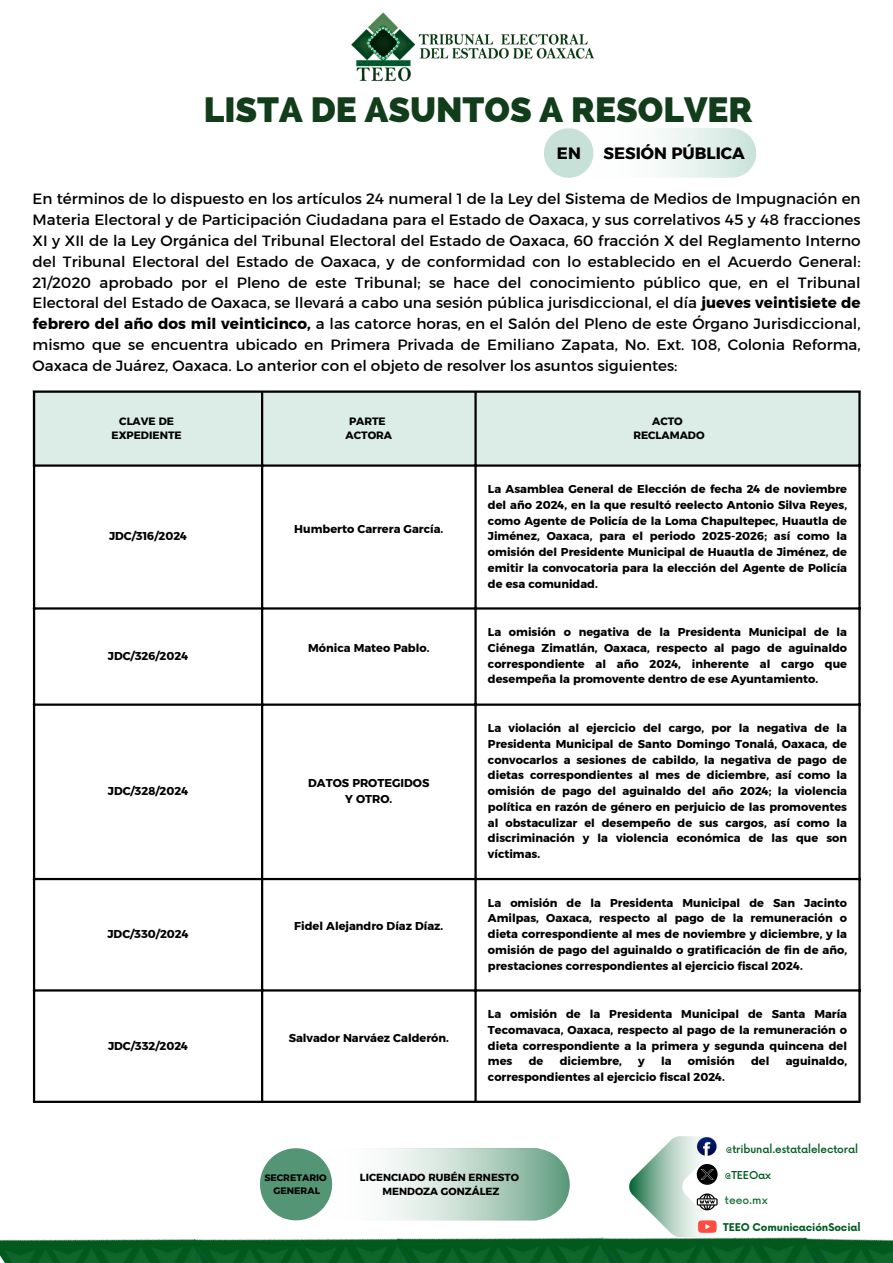
<style>
.page{position:relative;width:893px;height:1263px;background:#fff}
.page>*{position:absolute;margin:0;border:0;box-sizing:border-box;transform-origin:0 0}
.t1{font:800 35.1px "Raleway";color:#123d1a}
.t2{font:16.35px "Kief Montaser Bold";color:#000}
.t3{font:15.15px/20.9px "Kief Montaser Regular";color:#000;text-align:justify}
.t4{font:11.4px/15.8px "Kief Montaser Bold";color:#000;text-align:justify}
.t5{font:500 10.8px "Now";color:#237443}
.t6{font:10.65px "Kief Montaser Bold";color:#000}
.t7{font:500 10.65px "Now";letter-spacing:-.01em;color:#005d21}
.t8{font:700 10.5px "Now";letter-spacing:-.01em;color:#005d21}
.t9{font:10.27px/14px "Kief Montaser Bold";color:#000;text-align:center}
.t10{font:9.38px/12.8px "Kief Montaser Bold";color:#000;text-align:center}
.s1{font-family:"Kief Montaser Bold"}
</style>
<div class="page">
<img style="left:351px;top:12px;width:244px;height:70px">
<img style="left:0;top:1238px;width:194px;height:25px">
<img style="left:194px;top:1220px;width:203px;height:43px">
<img style="left:397px;top:1220px;width:204px;height:43px">
<img style="left:601px;top:1237px;width:204px;height:26px">
<img style="left:809px;top:1040px;width:52px;height:63px">
<img style="left:805px;top:1237px;width:88px;height:26px">
<svg style="left:629px;top:1136px;width:89px;height:101px"></svg>
<svg style="left:544px;top:128px;width:212px;height:50px"></svg>
<svg style="left:260px;top:1148px;width:310px;height:72px"></svg>
<div style="left:33px;top:390px;width:827px;height:75px;background:#dcede7"></div>
<hr style="left:33px;top:393px;width:2px;height:708px;background:#000">
<hr style="left:261px;top:393px;width:2px;height:708px;background:#000">
<hr style="left:474px;top:393px;width:3px;height:708px;background:#000">
<hr style="left:858px;top:393px;width:2px;height:708px;background:#000">
<hr style="left:33px;top:390px;width:827px;height:3px;background:#000">
<hr style="left:33px;top:464px;width:827px;height:3px;background:#000">
<hr style="left:33px;top:607px;width:827px;height:3px;background:#000">
<hr style="left:33px;top:703px;width:827px;height:3px;background:#000">
<hr style="left:33px;top:878px;width:827px;height:2px;background:#000">
<hr style="left:33px;top:989px;width:827px;height:2px;background:#000">
<hr style="left:33px;top:1101px;width:827px;height:2px;background:#000">
<h2 class="t1" style="left:204px;top:89px;width:550px">LISTA DE ASUNTOS A RESOLVER</h2>
<p class="t2" style="left:557px;top:143px;width:25px">EN</p>
<h3 class="t2" style="left:603px;top:143px;width:143px">SESIÓN PÚBLICA</h3>
<p class="t3" style="left:33px;top:188px;width:829px">En términos de lo dispuesto en los artículos 24 numeral 1 de la Ley del Sistema de Medios de Impugnación en Materia Electoral y de Participación Ciudadana para el Estado de Oaxaca, y sus correlativos 45 y 48 fracciones XI y XII de la Ley Orgánica del Tribunal Electoral del Estado de Oaxaca, 60 fracción X del Reglamento Interno del Tribunal Electoral del Estado de Oaxaca, y de conformidad con lo establecido en el Acuerdo General:<br>21/2020 aprobado por el Pleno de este Tribunal; se hace del conocimiento público que, en el Tribunal Electoral del Estado de Oaxaca, se llevará a cabo una sesión pública jurisdiccional, el día <span class="s1">jueves veintisiete de febrero del año dos mil veinticinco,</span> a las catorce horas, en el Salón del Pleno de este Órgano Jurisdiccional, mismo que se encuentra ubicado en Primera Privada de Emiliano Zapata, No. Ext. 108, Colonia Reforma, Oaxaca de Juárez, Oaxaca. Lo anterior con el objeto de resolver los asuntos siguientes:</p>
<p class="t6" style="left:119px;top:414px;width:56px">CLAVE DE</p>
<p class="t6" style="left:112px;top:429px;width:72px">EXPEDIENTE</p>
<p class="t4" style="left:109px;top:528px;width:80px">JDC/316/2024</p>
<p class="t4" style="left:108px;top:648px;width:82px">JDC/326/2024</p>
<p class="t4" style="left:108px;top:783px;width:82px">JDC/328/2024</p>
<p class="t4" style="left:107px;top:926px;width:83px">JDC/330/2024</p>
<p class="t4" style="left:108px;top:1037px;width:82px">JDC/332/2024</p>
<p class="t6" style="left:349px;top:414px;width:38px">PARTE</p>
<p class="t6" style="left:345px;top:429px;width:48px">ACTORA</p>
<p class="t4" style="left:294px;top:520px;width:151px">Humberto Carrera García.</p>
<p class="t4" style="left:308px;top:640px;width:123px">Mónica Mateo Pablo.</p>
<p class="t4" style="left:308px;top:775px;width:123px">DATOS PROTEGIDOS</p>
<p class="t4" style="left:345px;top:791px;width:49px">Y OTRO.</p>
<p class="t4" style="left:294px;top:918px;width:150px">Fidel Alejandro Díaz Díaz.</p>
<p class="t4" style="left:289px;top:1030px;width:162px">Salvador Narváez Calderón.</p>
<p class="t6" style="left:652px;top:414px;width:32px">ACTO</p>
<p class="t6" style="left:633px;top:429px;width:73px">RECLAMADO</p>
<p class="t4" style="left:488px;top:481px;width:361px">La Asamblea General de Elección de fecha 24 de noviembre del año 2024, en la que resultó reelecto Antonio Silva Reyes, como Agente de Policía de la Loma Chapultepec, Huautla de Jiménez, Oaxaca, para el periodo 2025-2026; así como la omisión del Presidente Municipal de Huautla de Jiménez, de emitir la convocatoria para la elección del Agente de Policía de esa comunidad.</p>
<p class="t4" style="left:488px;top:624px;width:361px">La omisión o negativa de la Presidenta Municipal de la Ciénega Zimatlán, Oaxaca, respecto al pago de aguinaldo correspondiente al año 2024, inherente al cargo que desempeña la promovente dentro de ese Ayuntamiento.</p>
<p class="t4" style="left:488px;top:720px;width:361px">La violación al ejercicio del cargo, por la negativa de la Presidenta Municipal de Santo Domingo Tonalá, Oaxaca, de convocarlos a sesiones de cabildo, la negativa de pago de dietas correspondientes al mes de diciembre, así como la omisión de pago del aguinaldo del año 2024; la violencia política en razón de género en perjuicio de las promoventes al obstaculizar el desempeño de sus cargos, así como la discriminación y la violencia económica de las que son víctimas.</p>
<p class="t4" style="left:488px;top:895px;width:361px">La omisión de la Presidenta Municipal de San Jacinto Amilpas, Oaxaca, respecto al pago de la remuneración o dieta correspondiente al mes de noviembre y diciembre, y la omisión de pago del aguinaldo o gratificación de fin de año, prestaciones correspondientes al ejercicio fiscal 2024.</p>
<p class="t4" style="left:488px;top:1006px;width:361px">La omisión de la Presidenta Municipal de Santa María Tecomavaca, Oaxaca, respecto al pago de la remuneración o dieta correspondiente a la primera y segunda quincena del mes</p>
<p class="t4" style="left:529px;top:1053px;width:16px">de</p>
<p class="t4" style="left:559px;top:1053px;width:64px">diciembre,</p>
<p class="t4" style="left:638px;top:1053px;width:8px">y</p>
<p class="t4" style="left:661px;top:1053px;width:12px">la</p>
<p class="t4" style="left:688px;top:1053px;width:48px">omisión</p>
<p class="t4" style="left:751px;top:1053px;width:20px">del</p>
<p class="t4" style="left:786px;top:1053px;width:63px">aguinaldo,</p>
<p class="t4" style="left:488px;top:1069px;width:238px">correspondientes al ejercicio fiscal 2024.</p>
<p class="t10" style="left:264px;top:1171px;width:64px">SECRETARIO<br>GENERAL</p>
<p class="t9" style="left:360px;top:1170px;width:161px">LICENCIADO RUBÉN ERNESTO<br>MENDOZA GONZÁLEZ</p>
<p class="t7" style="left:726px;top:1143px;width:134px">@tribunal.estatalelectoral</p>
<h2 class="t7" style="left:725px;top:1169px;width:48px">@TEEOax</h2>
<h1 class="t5" style="left:725px;top:1194px;width:44px">teeo.mx</h1>
<p class="t8" style="left:723px;top:1221px;width:139px">TEEO ComunicaciónSocial</p>
</div>
